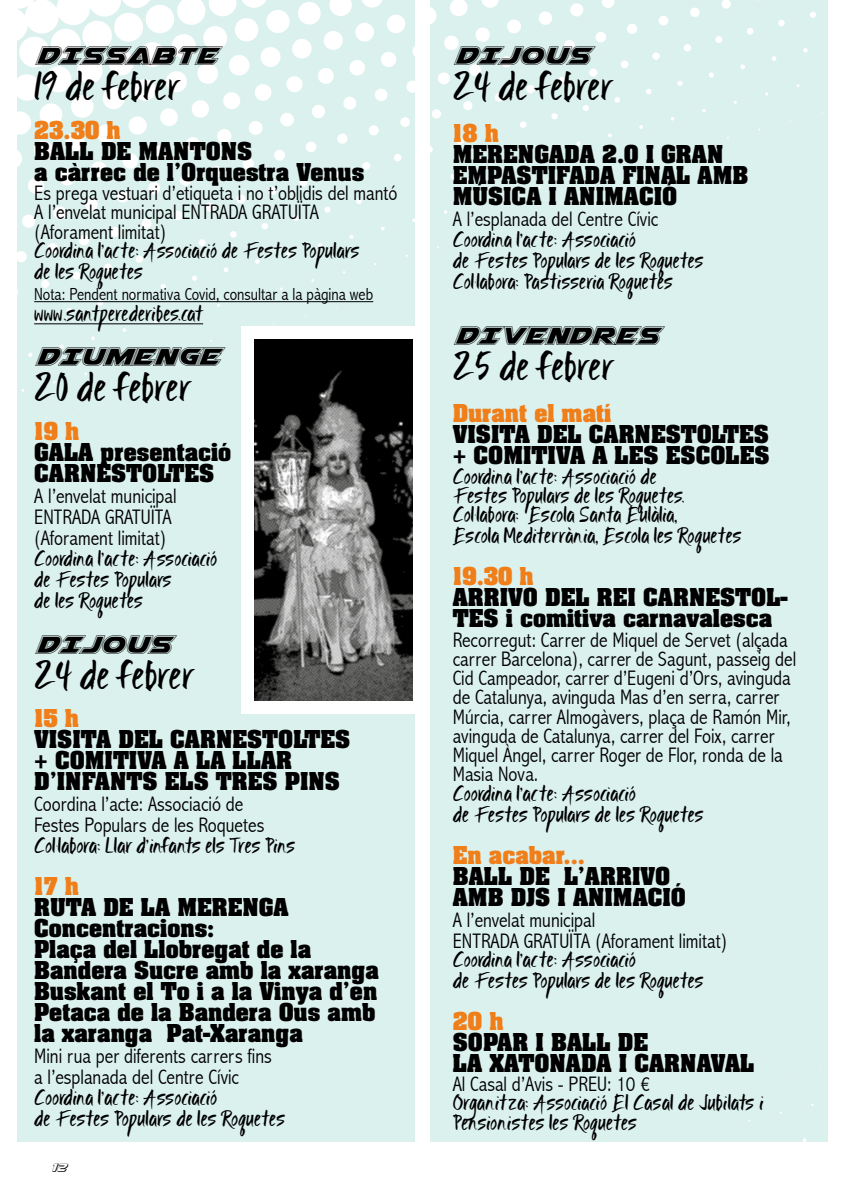
<style>
.page{position:relative;width:844px;height:1191px;background:#fff}
.page>*{position:absolute;margin:0;border:0;box-sizing:border-box;transform-origin:0 0}
.t1{font:300 35px "Ignitethe";color:#000}
.t2{font:35px "Airstrike Academy";color:#000}
.t3{font:300 condensed 21px/19.2px "Abadi";color:#000}
.t4{font:700 21px/21px "Aachen Std";color:#000}
.t5{font:700 21px "Aachen Std";color:#f07e19}
.t6{font:300 19.25px/21px "Ignitethe";color:#000}
.t7{font:300 condensed 17.5px "Abadi";color:#000}
.t8{font:14px "Airstrike Bold 3 D";color:#000}
</style>
<div class="page">
<div style="left:17px;top:0;width:397px;height:1141px;background:#dbf1ee"></div>
<div style="left:241px;top:326px;width:189px;height:387px;background:#fff"></div>
<div style="left:430px;top:0;width:397px;height:1141px;background:#dbf1ee"></div>
<svg style="left:17px;top:0;width:811px;height:453px"></svg>
<hr style="left:34px;top:301px;width:339px;height:1px;background:#000">
<hr style="left:34px;top:323px;width:169px;height:1px;background:#000">
<svg style="left:725px;top:723px;width:103px;height:419px"></svg>
<img style="left:254px;top:339px;width:158px;height:361px">
<h1 class="t2" style="left:34px;top:40px;width:182px">DISSABTE</h1>
<h1 class="t1" style="left:34px;top:68px;width:147px">19 de febrer</h1>
<p class="t5" style="left:34px;top:115px;width:88px">23.30 h</p>
<p class="t4" style="left:34px;top:141px;width:331px">BALL DE MANTONS<br>a càrrec de l’Orquestra Venus</p>
<p class="t3" style="left:34px;top:183px;width:365px">Es prega vestuari d’etiqueta i no t’oblidis del mantó<br>A l’envelat municipal ENTRADA GRATUÏTA (Aforament limitat)</p>
<p class="t6" style="left:34px;top:241px;width:327px">Coordina l’acte: Associació de Festes Populars de les Roquetes</p>
<p class="t7" style="left:34px;top:284px;width:340px">Nota: Pendent normativa Covid, consultar a la pàgina web</p>
<p class="t6" style="left:34px;top:304px;width:170px">www.santperederibes.cat</p>
<h1 class="t2" style="left:34px;top:341px;width:185px">DIUMENGE</h1>
<h1 class="t1" style="left:34px;top:369px;width:158px">20 de febrer</h1>
<p class="t5" style="left:34px;top:416px;width:47px">19 h</p>
<p class="t4" style="left:34px;top:442px;width:198px">GALA presentació<br>CARNESTOLTES</p>
<p class="t3" style="left:34px;top:485px;width:144px;line-height:21px">A l’envelat municipal<br>ENTRADA GRATUÏTA (Aforament limitat)</p>
<p class="t6" style="left:34px;top:549px;width:185px">Coordina l’acte: Associació de Festes Populars<br>de les Roquetes</p>
<h1 class="t2" style="left:34px;top:628px;width:136px">DIjous</h1>
<h1 class="t1" style="left:34px;top:656px;width:161px">24 de febrer</h1>
<p class="t5" style="left:34px;top:703px;width:46px">15 h</p>
<p class="t4" style="left:34px;top:729px;width:318px">VISITA DEL CARNESTOLTES + COMITIVA A LA LLAR<br>D’INFANTS ELS TRES PINS</p>
<p class="t3" style="left:34px;top:793px;width:231px;line-height:21px">Coordina l’acte: Associació de<br>Festes Populars de les Roquetes</p>
<p class="t6" style="left:34px;top:836px;width:263px">Col<sup>.</sup>labora: Llar d’infants els Tres Pins</p>
<p class="t5" style="left:34px;top:871px;width:46px">17 h</p>
<p class="t4" style="left:34px;top:897px;width:346px">RUTA DE LA MERENGA<br>Concentracions:<br>Plaça del Llobregat de la<br>Bandera Sucre amb la xaranga<br>Buskant el To i a la Vinya d’en<br>Petaca de la Bandera Ous amb la xaranga Pat-Xaranga</p>
<p class="t3" style="left:34px;top:1045px;width:239px;line-height:21px">Mini rua per diferents carrers fins a l’esplanada del Centre Cívic</p>
<p class="t6" style="left:34px;top:1088px;width:252px">Coordina l’acte: Associació<br>de Festes Populars de les Roquetes</p>
<p class="t8" style="left:51px;top:1160px;width:17px">12</p>
<h1 class="t2" style="left:452px;top:40px;width:136px">DIjous</h1>
<h1 class="t1" style="left:452px;top:68px;width:161px">24 de febrer</h1>
<p class="t5" style="left:452px;top:118px;width:48px">18 h</p>
<p class="t4" style="left:452px;top:144px;width:297px">MERENGADA 2.0 I GRAN<br>EMPASTIFADA FINAL AMB<br>MÚSICA I ANIMACIÓ</p>
<p class="t3" style="left:452px;top:210px;width:207px">A l’esplanada del Centre Cívic</p>
<p class="t6" style="left:452px;top:230px;width:252px">Coordina l’acte: Associació<br>de Festes Populars de les Roquetes<br>Col<sup>.</sup>labora: Pastisseria Roquetes</p>
<h1 class="t2" style="left:452px;top:320px;width:205px">DIvendres</h1>
<h1 class="t1" style="left:452px;top:348px;width:162px">25 de febrer</h1>
<p class="t5" style="left:452px;top:398px;width:160px">Durant el matí</p>
<p class="t4" style="left:452px;top:424px;width:318px">VISITA DEL CARNESTOLTES + COMITIVA A LES ESCOLES</p>
<p class="t6" style="left:452px;top:467px;width:233px;line-height:19.2px">Coordina l’acte: Associació de<br>Festes Populars de les Roquetes.<br>Col<sup>.</sup>labora: Escola Santa Eulàlia,</p>
<p class="t6" style="left:452px;top:526px;width:290px">Escola Mediterrània, Escola les Roquetes</p>
<p class="t5" style="left:452px;top:561px;width:83px">19.30 h</p>
<p class="t4" style="left:452px;top:587px;width:336px">ARRIVO DEL REI CARNESTOL-<br>TES i comitiva carnavalesca</p>
<p class="t3" style="left:452px;top:630px;width:345px">Recorregut: Carrer de Miquel de Servet (alçada carrer Barcelona), carrer de Sagunt, passeig del Cid Campeador, carrer d’Eugeni d’Ors, avinguda de Catalunya, avinguda Mas d’en serra, carrer Múrcia, carrer Almogàvers, plaça de Ramón Mir, avinguda de Catalunya, carrer del Foix, carrer Miquel Àngel, carrer Roger de Flor, ronda de la Masia Nova.</p>
<p class="t6" style="left:452px;top:783px;width:252px">Coordina l’acte: Associació<br>de Festes Populars de les Roquetes</p>
<p class="t5" style="left:452px;top:839px;width:134px">En acabar...</p>
<p class="t4" style="left:452px;top:865px;width:235px">BALL DE L’ARRIVO<br>AMB DJS I ANIMACIÓ</p>
<p class="t3" style="left:452px;top:909px;width:276px;line-height:21px">A l’envelat municipal<br>ENTRADA GRATUÏTA (Aforament limitat)</p>
<p class="t6" style="left:452px;top:949px;width:252px">Coordina l’acte: Associació<br>de Festes Populars de les Roquetes</p>
<p class="t5" style="left:452px;top:1006px;width:52px">20 h</p>
<p class="t4" style="left:452px;top:1032px;width:303px">SOPAR I BALL DE<br>LA XATONADA I CARNAVAL</p>
<p class="t3" style="left:452px;top:1074px;width:199px">Al Casal d’Avis - PREU: 10 €</p>
<p class="t6" style="left:452px;top:1094px;width:312px;line-height:19.2px">Organitza: Associació El Casal de Jubilats i<br>Pensionistes les Roquetes</p>
</div>
